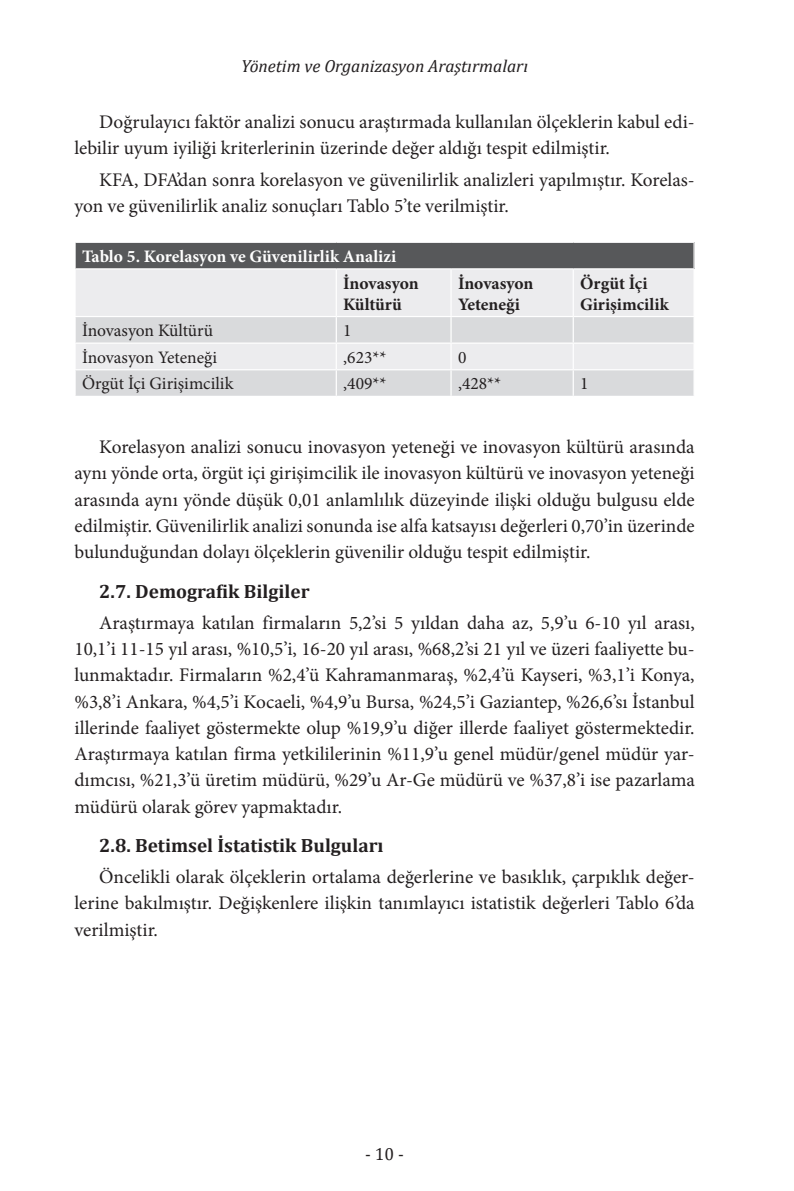
<style>
.page{position:relative;width:794px;height:1191px;background:#fff}
.page>*{position:absolute;margin:0;border:0;box-sizing:border-box;transform-origin:0 0}
.t1{font:19.25px/26.2px "Minion Pro";color:#231f20;text-align:justify}
.t2{font:700 19.25px "Cambria";color:#231f20}
.t3{font:17.5px "Minion Pro";color:#231f20}
.t4{font:700 17.5px/21px "Minion Pro";color:#231f20}
.t5{font:700 17.5px "Minion Pro";color:#fff}
.t6{font:italic 17.5px "Cambria";color:#231f20}
.t7{font:17.5px "Cambria";color:#231f20}
</style>
<div class="page">
<div style="left:75px;top:242px;width:619px;height:27px;background:#57585a"></div>
<div style="left:76px;top:270px;width:617px;height:46px;background:#ececee"></div>
<svg style="left:76px;top:317px;width:617px;height:79px;background:#dfe0e2"></svg>
<hr style="left:336px;top:269px;width:1px;height:47px;background:#fff">
<hr style="left:450px;top:269px;width:2px;height:47px;background:#fff">
<hr style="left:572px;top:269px;width:2px;height:47px;background:#fff">
<hr style="left:450px;top:317px;width:2px;height:25px;background:#fff">
<hr style="left:572px;top:317px;width:2px;height:25px;background:#fff">
<hr style="left:74px;top:342px;width:262px;height:2px;background:#fff">
<hr style="left:336px;top:342px;width:115px;height:2px;background:#fff">
<hr style="left:451px;top:342px;width:122px;height:2px;background:#fff">
<hr style="left:450px;top:344px;width:2px;height:25px;background:#fff">
<hr style="left:573px;top:342px;width:121px;height:2px;background:#fff">
<hr style="left:572px;top:344px;width:2px;height:25px;background:#fff">
<hr style="left:74px;top:369px;width:262px;height:1px;background:#fff">
<hr style="left:336px;top:369px;width:115px;height:1px;background:#fff">
<svg style="left:336px;top:317px;width:1px;height:79px"></svg>
<hr style="left:451px;top:369px;width:122px;height:1px;background:#fff">
<hr style="left:450px;top:370px;width:2px;height:26px;background:#fff">
<hr style="left:573px;top:369px;width:121px;height:1px;background:#fff">
<hr style="left:572px;top:370px;width:2px;height:26px;background:#fff">
<svg style="left:693px;top:317px;width:1px;height:79px"></svg>
<hr style="left:74px;top:242px;width:262px;height:1px;background:#fff">
<hr style="left:74px;top:243px;width:2px;height:25px;background:#fff">
<hr style="left:336px;top:242px;width:115px;height:1px;background:#fff">
<hr style="left:451px;top:242px;width:122px;height:1px;background:#fff">
<hr style="left:573px;top:242px;width:121px;height:1px;background:#fff">
<svg style="left:693px;top:243px;width:1px;height:25px"></svg>
<hr style="left:74px;top:268px;width:262px;height:1px;background:#fff">
<hr style="left:336px;top:268px;width:115px;height:1px;background:#fff">
<hr style="left:451px;top:268px;width:122px;height:1px;background:#fff">
<hr style="left:573px;top:268px;width:121px;height:1px;background:#fff">
<p class="t6" style="left:241px;top:54px;width:288px">Yönetim ve Organizasyon Araştırmaları</p>
<p class="t1" style="left:74px;top:109px;width:622px;text-indent:25px">Doğrulayıcı faktör analizi sonucu araştırmada kullanılan ölçeklerin kabul edi&shy;lebilir uyum iyiliği kriterlerinin üzerinde değer aldığı tespit edilmiştir.</p>
<p class="t1" style="left:74px;top:166px;width:622px;text-indent:25px">KFA, DFA’dan sonra korelasyon ve güvenilirlik analizleri yapılmıştır. Korelas&shy;yon ve güvenilirlik analiz sonuçları Tablo 5’te verilmiştir.</p>
<p class="t5" style="left:82px;top:244px;width:316px">Tablo 5. Korelasyon ve Güvenilirlik Analizi</p>
<p class="t4" style="left:343px;top:272px;width:77px">İnovasyon<br>Kültürü</p>
<p class="t4" style="left:458px;top:272px;width:77px">İnovasyon<br>Yeteneği</p>
<p class="t4" style="left:580px;top:272px;width:90px">Örgüt İçi<br>Girişimcilik</p>
<p class="t3" style="left:82px;top:319px;width:133px">İnovasyon Kültürü</p>
<p class="t3" style="left:343px;top:319px;width:10px">1</p>
<p class="t3" style="left:82px;top:345px;width:137px">İnovasyon Yeteneği</p>
<p class="t3" style="left:343px;top:345px;width:45px">,623**</p>
<p class="t3" style="left:458px;top:345px;width:10px">0</p>
<p class="t3" style="left:82px;top:372px;width:153px">Örgüt İçi Girişimcilik</p>
<p class="t3" style="left:343px;top:372px;width:45px">,409**</p>
<p class="t3" style="left:458px;top:372px;width:45px">,428**</p>
<p class="t3" style="left:580px;top:372px;width:10px">1</p>
<p class="t1" style="left:74px;top:434px;width:622px;text-indent:25px">Korelasyon analizi sonucu inovasyon yeteneği ve inovasyon kültürü arasında aynı yönde orta, örgüt içi girişimcilik ile inovasyon kültürü ve inovasyon yeteneği arasında aynı yönde düşük 0,01 anlamlılık düzeyinde ilişki olduğu bulgusu elde edilmiştir. Güvenilirlik analizi sonunda ise alfa katsayısı değerleri 0,70’in üzerinde bulunduğundan dolayı ölçeklerin güvenilir olduğu tespit edilmiştir.</p>
<p class="t2" style="left:99px;top:577px;width:212px">2.7. Demografik Bilgiler</p>
<p class="t1" style="left:74px;top:609px;width:622px;text-indent:25px">Araştırmaya katılan firmaların 5,2’si 5 yıldan daha az, 5,9’u 6-10 yıl arası, 10,1’i 11-15 yıl arası, %10,5’i, 16-20 yıl arası, %68,2’si 21 yıl ve üzeri faaliyette bu&shy;lunmaktadır. Firmaların %2,4’ü Kahramanmaraş, %2,4’ü Kayseri, %3,1’i Konya, %3,8’i Ankara, %4,5’i Kocaeli, %4,9’u Bursa, %24,5’i Gaziantep, %26,6’sı İstanbul illerinde faaliyet göstermekte olup %19,9’u diğer illerde faaliyet göstermektedir.<br>Araştırmaya katılan firma yetkililerinin %11,9’u genel müdür/genel müdür yar&shy;dımcısı, %21,3’ü üretim müdürü, %29’u Ar-Ge müdürü ve %37,8’i ise pazarlama müdürü olarak görev yapmaktadır.</p>
<p class="t2" style="left:99px;top:832px;width:286px">2.8. Betimsel İstatistik Bulguları</p>
<p class="t1" style="left:74px;top:864px;width:622px;text-indent:25px">Öncelikli olarak ölçeklerin ortalama değerlerine ve basıklık, çarpıklık değer&shy;lerine bakılmıştır. Değişkenlere ilişkin tanımlayıcı istatistik değerleri Tablo 6’da verilmiştir.</p>
<p class="t7" style="left:365px;top:1143px;width:40px">- 10 -</p>
</div>
